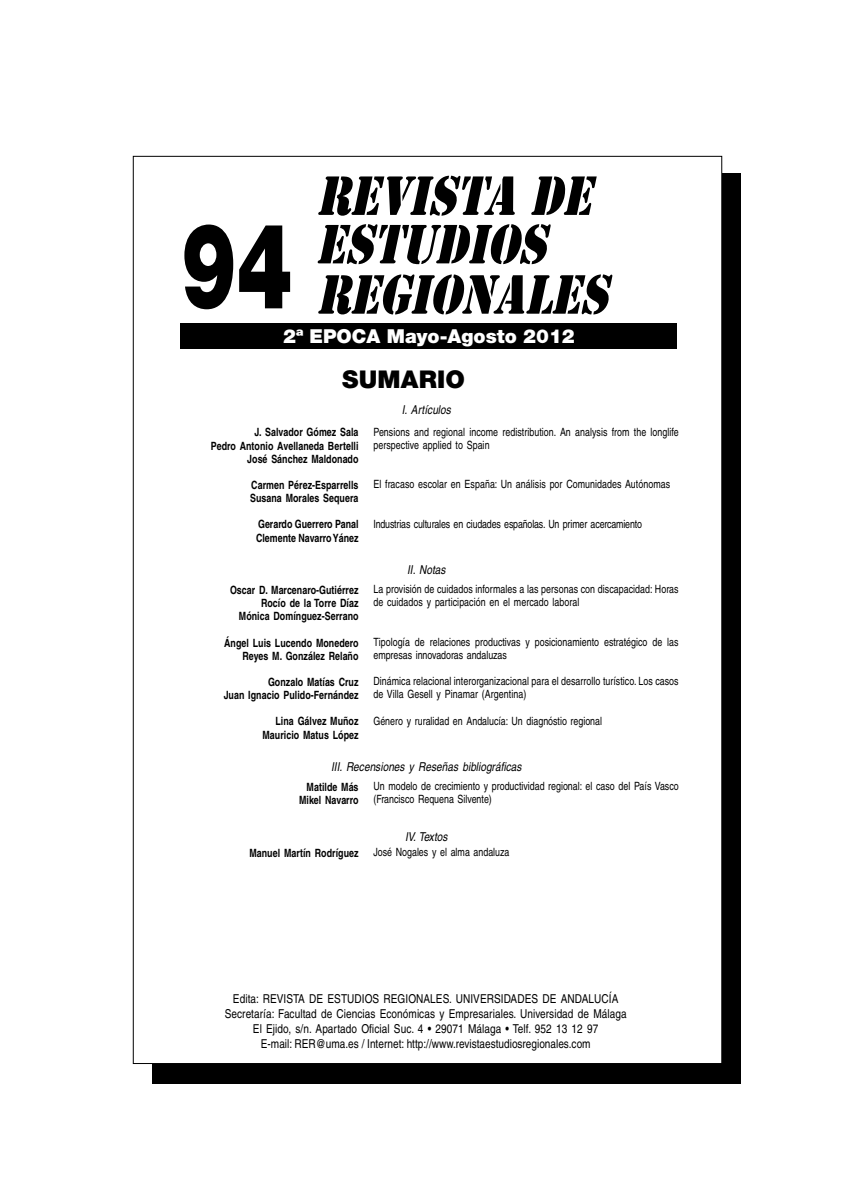
<style>
.page{position:relative;width:844px;height:1191px;background:#fff}
.page>*{position:absolute;margin:0;border:0;box-sizing:border-box;transform-origin:0 0}
.t1{font:900 119px "Helvetica Neue";color:#000;scale:.7 1}
.t2{font:900 24.5px "Helvetica Neue";letter-spacing:.005em;color:#000}
.t3{font:900 19.25px "Helvetica Neue";color:#fff}
.t4{font:condensed 12.25px/14.7px "Helvetica";letter-spacing:.005em;color:#000;text-align:center}
.t5{font:italic condensed 12.25px "Helvetica";letter-spacing:.005em;color:#000}
.t6{font:condensed 11.38px/13.1px "Helvetica";letter-spacing:.005em;color:#000;scale:.95 1}
.t7{font:700 condensed 11.38px/13.1px "Helvetica";letter-spacing:.005em;color:#000;text-align:right;scale:.95 1}
.t8{font:condensed 11.38px "Helvetica";letter-spacing:-.015em;color:#000;scale:.95 1}
</style>
<div class="page">
<div style="left:153px;top:173px;width:587px;height:910px;background:#000"></div>
<div style="left:133px;top:156px;width:588px;height:907px;background:#fff"></div>
<div style="left:180px;top:323px;width:496px;height:26px;background:#000"></div>
<svg style="left:318px;top:274px;width:294px;height:40px"></svg>
<svg style="left:318px;top:176px;width:197px;height:40px"></svg>
<svg style="left:531px;top:176px;width:65px;height:39px"></svg>
<svg style="left:317px;top:224px;width:234px;height:40px"></svg>
<h1 class="t1" style="left:181px;top:195px;width:160px">94</h1>
<h3 class="t3" style="left:283px;top:325px;width:293px">2ª EPOCA Mayo-Agosto 2012</h3>
<h2 class="t2" style="left:342px;top:365px;width:124px">SUMARIO</h2>
<p class="t7" style="left:211px;top:426px;width:157px">J. Salvador Gómez Sala<br>Pedro Antonio Avellaneda Bertelli<br>José Sánchez Maldonado</p>
<p class="t7" style="left:250px;top:478px;width:116px;text-align:left">Carmen Pérez-Esparrells<br>Susana Morales Sequera</p>
<p class="t7" style="left:256px;top:517px;width:109px;text-align:left">Gerardo Guerrero Panal<br>Clemente Navarro Yánez</p>
<p class="t7" style="left:230px;top:583px;width:137px">Oscar D. Marcenaro-Gutiérrez<br>Rocío de la Torre Díaz<br>Mónica Domínguez-Serrano</p>
<p class="t7" style="left:224px;top:636px;width:143px">Ángel Luis Lucendo Monedero<br>Reyes M. González Relaño</p>
<p class="t7" style="left:224px;top:675px;width:143px">Gonzalo Matías Cruz<br>Juan Ignacio Pulido-Fernández</p>
<p class="t7" style="left:262px;top:714px;width:102px">Lina Gálvez Muñoz<br>Mauricio Matus López</p>
<p class="t5" style="left:401px;top:402px;width:51px">I. Artículos</p>
<p class="t6" style="left:373px;top:425px;width:323px">Pensions and regional income redistribution. An analysis from the longlife perspective applied to Spain</p>
<p class="t6" style="left:373px;top:477px;width:314px">El fracaso escolar en España: Un análisis por Comunidades Autónomas</p>
<p class="t8" style="left:373px;top:517px;width:284px">Industrias culturales en ciudades españolas. Un primer acercamiento</p>
<p class="t5" style="left:407px;top:562px;width:40px">II. Notas</p>
<p class="t6" style="left:373px;top:582px;width:323px">La provisión de cuidados informales a las personas con discapacidad: Horas de cuidados y participación en el mercado laboral</p>
<p class="t6" style="left:373px;top:635px;width:322px">Tipología de relaciones productivas y posicionamiento estratégico de las empresas innovadoras andaluzas</p>
<p class="t6" style="left:373px;top:674px;width:323px">Dinámica relacional interorganizacional para el desarrollo turístico. Los casos de Villa Gesell y Pinamar (Argentina)</p>
<p class="t6" style="left:373px;top:714px;width:242px">Género y ruralidad en Andalucía: Un diagnóstio regional</p>
<p class="t5" style="left:331px;top:760px;width:192px">III. Recensiones y Reseñas bibliográficas</p>
<p class="t7" style="left:299px;top:780px;width:64px">Matilde Más<br>Mikel Navarro</p>
<p class="t7" style="left:249px;top:846px;width:116px">Manuel Martín Rodríguez</p>
<p class="t6" style="left:373px;top:779px;width:323px">Un modelo de crecimiento y productividad regional: el caso del País Vasco (Francisco Requena Silvente)</p>
<p class="t5" style="left:405px;top:829px;width:44px">IV. Textos</p>
<p class="t6" style="left:373px;top:845px;width:145px">José Nogales y el alma andaluza</p>
<p class="t4" style="left:225px;top:991px;width:403px">Edita: REVISTA DE ESTUDIOS REGIONALES. UNIVERSIDADES DE ANDALUCÍA Secretaría: Facultad de Ciencias Económicas y Empresariales. Universidad de Málaga El Ejido, s/n. Apartado Oficial Suc. 4 • 29071 Málaga • Telf. 952 13 12 97<br>E-mail: RER@uma.es / Internet: http://www.revistaestudiosregionales.com</p>
</div>
